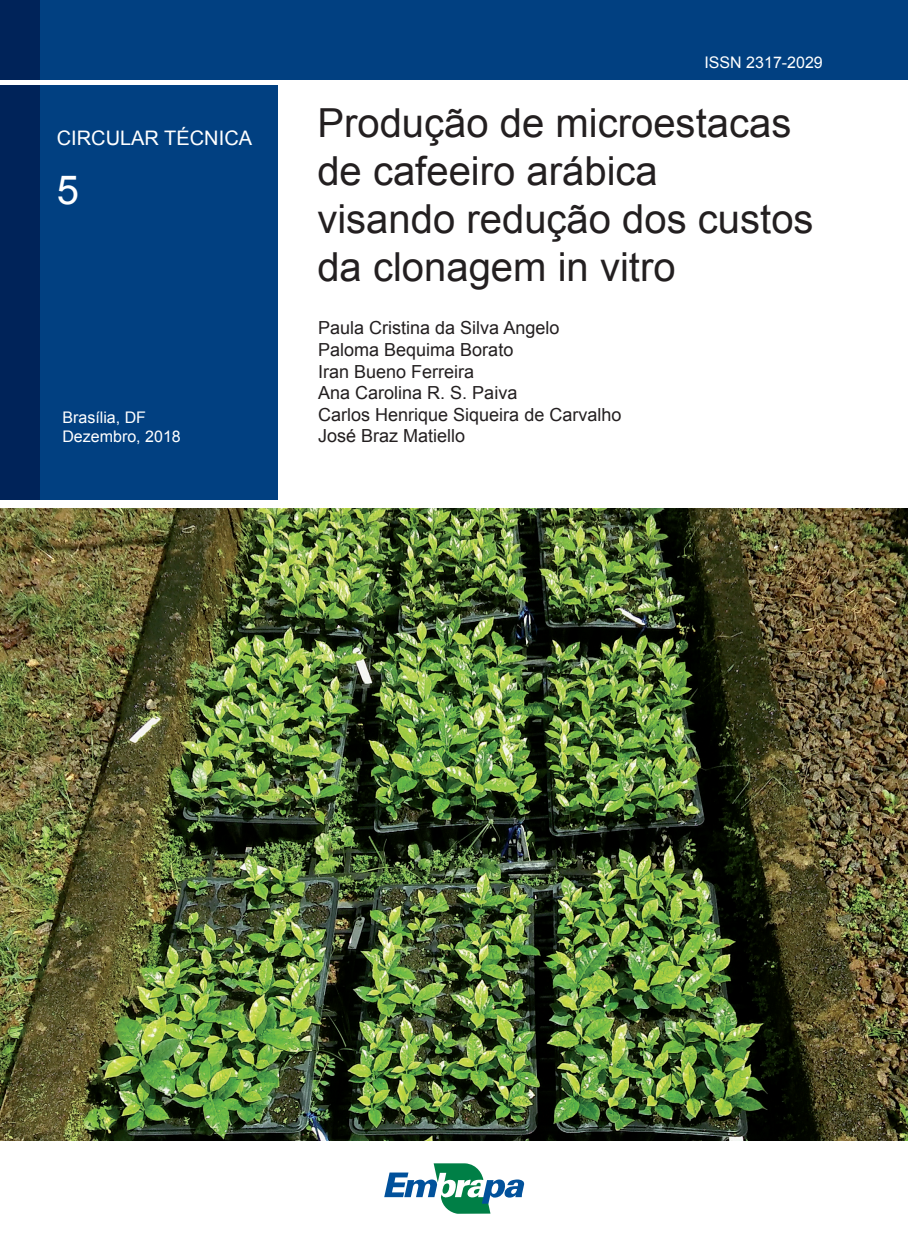
<style>
.page{position:relative;width:908px;height:1248px;background:#fff}
.page>*{position:absolute;margin:0;border:0;box-sizing:border-box;transform-origin:0 0}
.t1{font:40px/48px "Arial";color:#231f20}
.t2{font:40px "Arial";color:#fff}
.t3{font:20px "Arial";color:#fff}
.t4{font:18px/21.6px "Arial";color:#231f20}
.t5{font:16px/19.2px "Arial";color:#fff}
</style>
<div class="page">
<div style="left:0;top:0;width:907px;height:79px;background:#014081"></div>
<svg style="left:384px;top:1163px;width:140px;height:50px"></svg>
<div style="left:0;top:85px;width:277px;height:414px;background:#014081"></div>
<div style="left:0;top:85px;width:40px;height:414px;background:#002359"></div>
<div style="left:0;top:0;width:40px;height:79px;background:#002359"></div>
<img style="left:0;top:508px;width:907px;height:632px">
<p class="t3" style="left:57px;top:125px;width:197px">CIRCULAR TÉCNICA</p>
<h1 class="t2" style="left:57px;top:164px;width:24px">5</h1>
<p class="t5" style="left:62px;top:408px;width:120px">Brasília, DF<br>Dezembro, 2018</p>
<p class="t5" style="left:704px;top:53px;width:120px">ISSN 2317-2029</p>
<h1 class="t1" style="left:317px;top:99px;width:497px">Produção de microestacas de cafeeiro arábica<br>visando redução dos custos da clonagem in vitro</h1>
<p class="t4" style="left:318px;top:317px;width:305px">Paula Cristina da Silva Angelo<br>Paloma Bequima Borato<br>Iran Bueno Ferreira<br>Ana Carolina R. S. Paiva<br>Carlos Henrique Siqueira de Carvalho<br>José Braz Matiello</p>
</div>
